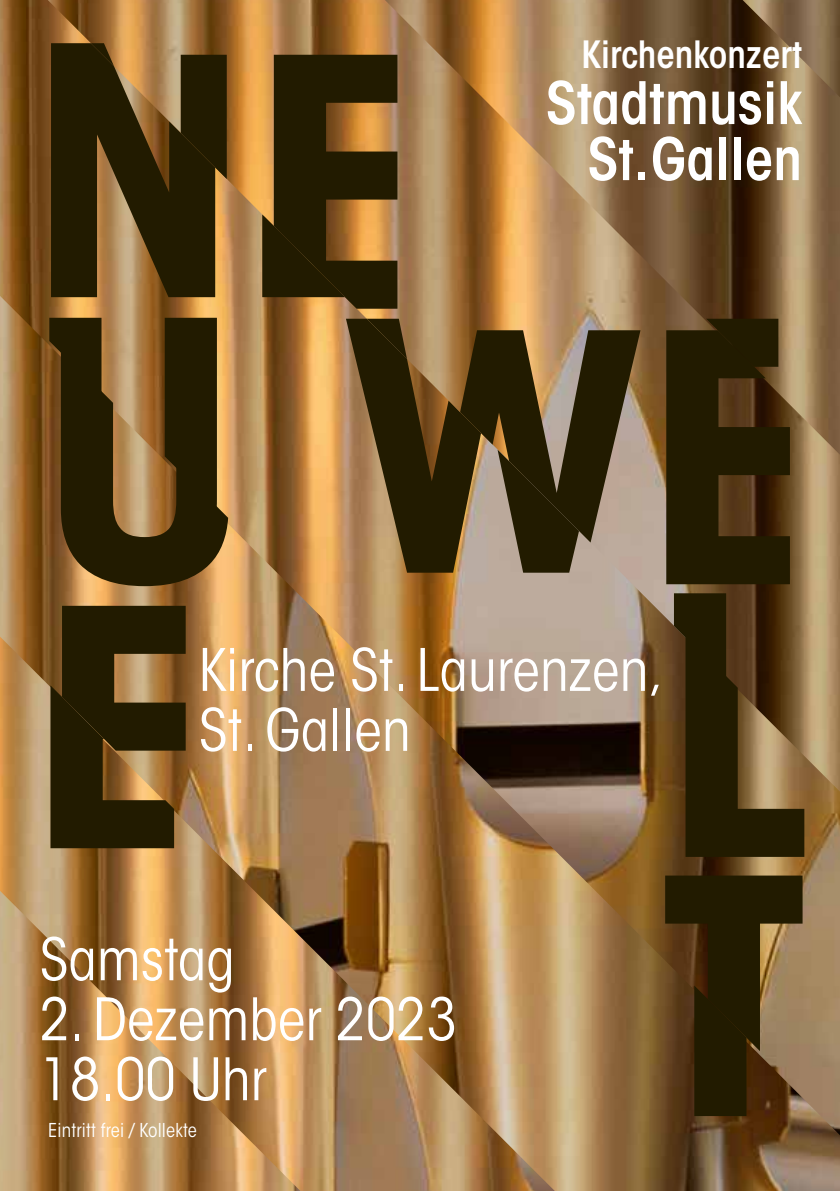
<style>
.page{position:relative;width:840px;height:1191px;background:#fff}
.page>*{position:absolute;margin:0;border:0;box-sizing:border-box;transform-origin:0 0}
.t1{font:condensed 58px/60px "ITC Avant Garde Std";color:#fff}
.t2{font:600 condensed 58px/56px "ITC Avant Garde Std";color:#fff;text-align:right}
.t3{font:600 condensed 37.2px "ITC Avant Garde Std";color:#fff}
.t4{font:condensed 19px "ITC Avant Garde Std";letter-spacing:.01em;color:#fff}
</style>
<div class="page">
<img style="left:0;top:1135px;width:839px;height:56px">
<img style="left:0;top:0;width:839px;height:1135px">
<img style="left:48px;top:0;width:791px;height:791px">
<img style="left:384px;top:0;width:455px;height:455px">
<img style="left:742px;top:0;width:97px;height:97px">
<svg style="left:215px;top:55px;width:12px;height:124px"></svg>
<svg style="left:51px;top:43px;width:164px;height:254px;background:#4b3a18"></svg>
<svg style="left:262px;top:55px;width:135px;height:254px;background:#553d15"></svg>
<svg style="left:49px;top:318px;width:179px;height:268px;background:#5d451f"></svg>
<svg style="left:50px;top:606px;width:135px;height:242px;background:#463412"></svg>
<svg style="left:346px;top:319px;width:294px;height:253px;background:#665436"></svg>
<svg style="left:666px;top:319px;width:123px;height:265px;background:#312408"></svg>
<svg style="left:673px;top:593px;width:130px;height:264px;background:#4a3717"></svg>
<svg style="left:664px;top:875px;width:138px;height:241px;background:#4a3718"></svg>
<p class="t3" style="left:581px;top:31px;width:222px">Kirchenkonzert</p>
<p class="t2" style="left:545px;top:75px;width:258px">Stadtmusik<br>St.Gallen</p>
<p class="t1" style="left:199px;top:640px;width:465px">Kirche St. Laurenzen,<br>St. Gallen</p>
<p class="t1" style="left:40px;top:929px;width:196px">Samstag</p>
<p class="t1" style="left:40px;top:989px;width:418px">2. Dezember 2023<br>18.00 Uhr</p>
<p class="t4" style="left:48px;top:1118px;width:150px">Eintritt frei / Kollekte</p>
</div>
